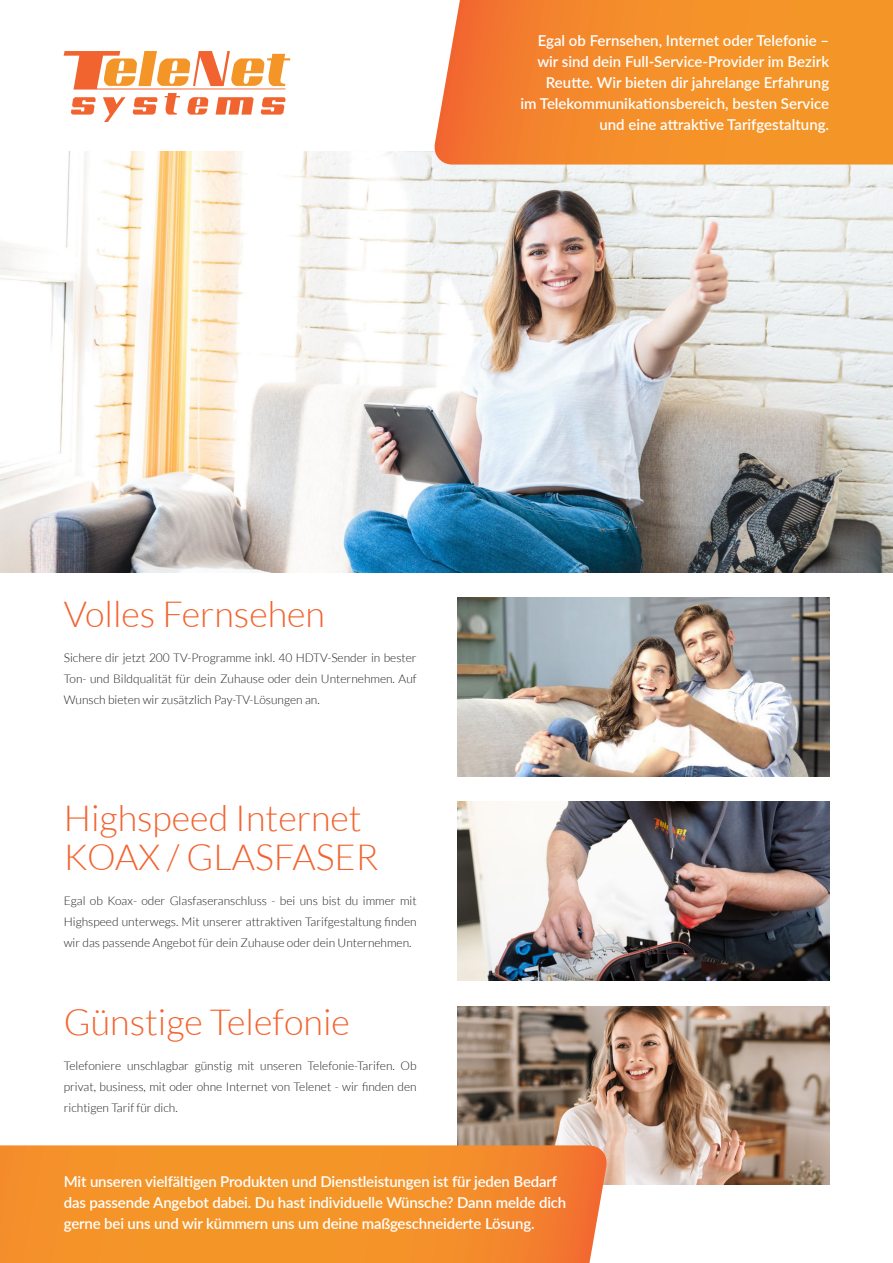
<style>
.page{position:relative;width:893px;height:1263px;background:#fff}
.page>*{position:absolute;margin:0;border:0;box-sizing:border-box;transform-origin:0 0}
.t1{font:300 36px/39px "Lato";color:#f2642f}
.t2{font:600 15px/21px "Lato";letter-spacing:-.01em;color:#fff}
.t3{font:300 12px/21px "Lato";color:#231f20;text-align:justify}
</style>
<div class="page">
<img style="left:0;top:151px;width:893px;height:421px">
<img style="left:457px;top:1006px;width:372px;height:178px">
<img style="left:457px;top:598px;width:372px;height:178px">
<svg style="left:64px;top:51px;width:226px;height:71px"></svg>
<svg style="left:0;top:1145px;width:608px;height:118px;background:#f4902d"></svg>
<img style="left:457px;top:802px;width:372px;height:178px">
<svg style="left:433px;top:0;width:460px;height:165px;background:#f48e31"></svg>
<p class="t2" style="left:520px;top:29px;width:310px;text-align:right">Egal ob Fernsehen, Internet oder Telefonie – wir sind dein Full-Service-Provider im Bezirk Reutte. Wir bieten dir jahrelange Erfahrung<br>im Telekommunikationsbereich, besten Service und eine attraktive Tarifgestaltung.</p>
<h1 class="t1" style="left:64px;top:594px;width:263px">Volles Fernsehen</h1>
<p class="t3" style="left:64px;top:647px;width:354px">Sichere dir jetzt 200 TV-Programme inkl. 40 HDTV-Sender in bester Ton- und Bildqualität für dein Zuhause oder dein Unternehmen. Auf Wunsch bieten wir zusätzlich Pay-TV-Lösungen an.</p>
<h1 class="t1" style="left:64px;top:799px;width:316px">Highspeed Internet<br>KOAX / GLASFASER</h1>
<p class="t3" style="left:64px;top:890px;width:354px">Egal ob Koax- oder Glasfaseranschluss - bei uns bist du immer mit Highspeed unterwegs. Mit unserer attraktiven Tarifgestaltung finden wir das passende Angebot für dein Zuhause oder dein Unternehmen.</p>
<h1 class="t1" style="left:64px;top:1003px;width:288px">Günstige Telefonie</h1>
<p class="t3" style="left:64px;top:1055px;width:354px">Telefoniere unschlagbar günstig mit unseren Telefonie-Tarifen. Ob privat, business, mit oder ohne Internet von Telenet - wir finden den richtigen Tarif für dich.</p>
<p class="t2" style="left:64px;top:1170px;width:504px">Mit unseren vielfältigen Produkten und Dienstleistungen ist für jeden Bedarf das passende Angebot dabei. Du hast individuelle Wünsche? Dann melde dich gerne bei uns und wir kümmern uns um deine maßgeschneiderte Lösung.</p>
</div>
